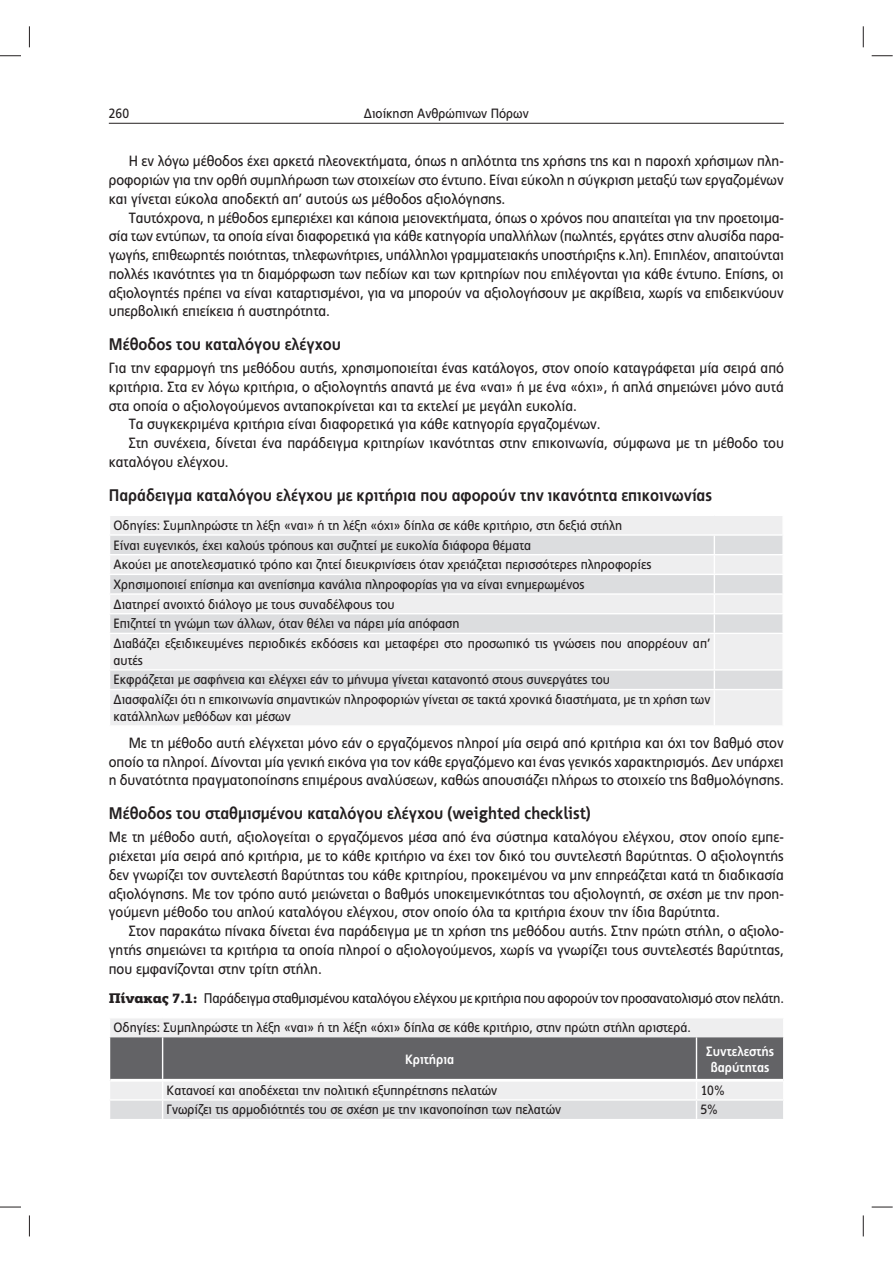
<style>
.page{position:relative;width:893px;height:1263px;background:#fff}
.page>*{position:absolute;margin:0;border:0;box-sizing:border-box;transform-origin:0 0}
.t1{font:700 16.8px "PF Index";color:#231f20}
.t2{font:14.85px/18.8px "PF Index";color:#231f20;text-align:justify}
.t3{font:13.95px "PF Index";letter-spacing:-.015em;color:#231f20}
.t4{font:13.5px/19.6px "PF Index";color:#231f20}
.t5{font:700 13.5px/16.8px "PF Index";color:#fff;text-align:center}
.s1{font-family:"PF Centro Slab Pro";font-weight:900}
</style>
<div class="page">
<hr style="left:109px;top:123px;width:675px;height:1px;background:#231f20">
<div style="left:110px;top:516px;width:672px;height:209px;background:#eeeeef"></div>
<svg style="left:110px;top:536px;width:672px;height:153px;background:#e5e5e7"></svg>
<hr style="left:109px;top:534px;width:675px;height:2px;background:#fff">
<hr style="left:109px;top:554px;width:675px;height:1px;background:#fff">
<hr style="left:109px;top:574px;width:675px;height:1px;background:#fff">
<hr style="left:109px;top:593px;width:675px;height:2px;background:#fff">
<hr style="left:109px;top:613px;width:675px;height:1px;background:#fff">
<svg style="left:714px;top:536px;width:1px;height:97px"></svg>
<hr style="left:109px;top:633px;width:675px;height:1px;background:#fff">
<hr style="left:714px;top:634px;width:1px;height:35px;background:#fff">
<hr style="left:109px;top:669px;width:675px;height:2px;background:#fff">
<svg style="left:714px;top:671px;width:1px;height:18px"></svg>
<hr style="left:109px;top:689px;width:675px;height:1px;background:#fff">
<hr style="left:714px;top:690px;width:1px;height:35px;background:#fff">
<svg style="left:782px;top:536px;width:1px;height:97px"></svg>
<svg style="left:782px;top:671px;width:1px;height:18px"></svg>
<svg style="left:110px;top:1018px;width:674px;height:101px;background:#b0b0b2"></svg>
<hr style="left:783px;top:1037px;width:1px;height:43px;background:#fff">
<hr style="left:110px;top:1079px;width:673px;height:3px;background:#fff">
<svg style="left:0;top:55px;width:21px;height:1px"></svg>
<svg style="left:872px;top:55px;width:21px;height:1px"></svg>
<svg style="left:0;top:1207px;width:21px;height:1px"></svg>
<svg style="left:872px;top:1207px;width:21px;height:1px"></svg>
<svg style="left:29px;top:26px;width:1px;height:21px"></svg>
<svg style="left:29px;top:1215px;width:1px;height:21px"></svg>
<svg style="left:863px;top:26px;width:1px;height:21px"></svg>
<svg style="left:863px;top:1215px;width:1px;height:21px"></svg>
<p class="t4" style="left:109px;top:104px;width:22px">260</p>
<p class="t4" style="left:364px;top:104px;width:166px">Διοίκηση Ανθρώπινων Πόρων</p>
<p class="t2" style="left:109px;top:153px;width:676px;text-indent:20px">Η εν λόγω μέθοδος έχει αρκετά πλεονεκτήματα, όπως η απλότητα της χρήσης της και η παροχή χρήσιμων πλη&shy;ροφοριών για την ορθή συμπλήρωση των στοιχείων στο έντυπο. Είναι εύκολη η σύγκριση μεταξύ των εργαζομένων και γίνεται εύκολα αποδεκτή απ’ αυτούς ως μέθοδος αξιολόγησης.</p>
<p class="t2" style="left:109px;top:209px;width:676px;text-indent:20px">Ταυτόχρονα, η μέθοδος εμπεριέχει και κάποια μειονεκτήματα, όπως ο χρόνος που απαιτείται για την προετοιμα&shy;σία των εντύπων, τα οποία είναι διαφορετικά για κάθε κατηγορία υπαλλήλων (πωλητές, εργάτες στην αλυσίδα παρα&shy;γωγής, επιθεωρητές ποιότητας, τηλεφωνήτριες, υπάλληλοι γραμματειακής υποστήριξης κ.λπ). Επιπλέον, απαιτούνται πολλές ικανότητες για τη διαμόρφωση των πεδίων και των κριτηρίων που επιλέγονται για κάθε έντυπο. Επίσης, οι αξιολογητές πρέπει να είναι καταρτισμένοι, για να μπορούν να αξιολογήσουν με ακρίβεια, χωρίς να επιδεικνύουν υπερβολική επιείκεια ή αυστηρότητα.</p>
<p class="t1" style="left:109px;top:337px;width:234px">Μέθοδος του καταλόγου ελέγχου</p>
<p class="t2" style="left:109px;top:360px;width:677px">Για την εφαρμογή της μεθόδου αυτής, χρησιμοποιείται ένας κατάλογος, στον οποίο καταγράφεται μία σειρά από</p>
<p class="t2" style="left:109px;top:379px;width:676px">κριτήρια. Στα εν λόγω κριτήρια, ο αξιολογητής απαντά με ένα «ναι» ή με ένα «όχι», ή απλά σημειώνει μόνο αυτά</p>
<p class="t2" style="left:109px;top:397px;width:470px">στα οποία ο αξιολογούμενος ανταποκρίνεται και τα εκτελεί με μεγάλη ευκολία.</p>
<p class="t2" style="left:129px;top:416px;width:473px">Τα συγκεκριμένα κριτήρια είναι διαφορετικά για κάθε κατηγορία εργαζομένων.</p>
<p class="t2" style="left:129px;top:435px;width:657px">Στη συνέχεια, δίνεται ένα παράδειγμα κριτηρίων ικανότητας στην επικοινωνία, σύμφωνα με τη μέθοδο του</p>
<p class="t2" style="left:109px;top:454px;width:121px">καταλόγου ελέγχου.</p>
<p class="t1" style="left:109px;top:488px;width:605px">Παράδειγμα καταλόγου ελέγχου με κριτήρια που αφορούν την ικανότητα επικοινωνίας</p>
<p class="t4" style="left:113px;top:516px;width:598px">Οδηγίες: Συμπληρώστε τη λέξη «ναι» ή τη λέξη «όχι» δίπλα σε κάθε κριτήριο, στη δεξιά στήλη<br>Είναι ευγενικός, έχει καλούς τρόπους και συζητεί με ευκολία διάφορα θέματα<br>Ακούει με αποτελεσματικό τρόπο και ζητεί διευκρινίσεις όταν χρειάζεται περισσότερες πληροφορίες Χρησιμοποιεί επίσημα και ανεπίσημα κανάλια πληροφορίας για να είναι ενημερωμένος<br>Διατηρεί ανοιχτό διάλογο με τους συναδέλφους του<br>Επιζητεί τη γνώμη των άλλων, όταν θέλει να πάρει μία απόφαση<br>Διαβάζει εξειδικευμένες περιοδικές εκδόσεις και μεταφέρει στο προσωπικό τις γνώσεις που απορρέουν απ’</p>
<p class="t4" style="left:113px;top:651px;width:598px">αυτές<br>Εκφράζεται με σαφήνεια και ελέγχει εάν το μήνυμα γίνεται κατανοητό στους συνεργάτες του<br>Διασφαλίζει ότι η επικοινωνία σημαντικών πληροφοριών γίνεται σε τακτά χρονικά διαστήματα, με τη χρήση των</p>
<p class="t4" style="left:113px;top:707px;width:179px">κατάλληλων μεθόδων και μέσων</p>
<p class="t2" style="left:109px;top:735px;width:676px;text-indent:20px">Με τη μέθοδο αυτή ελέγχεται μόνο εάν ο εργαζόμενος πληροί μία σειρά από κριτήρια και όχι τον βαθμό στον οποίο τα πληροί. Δίνονται μία γενική εικόνα για τον κάθε εργαζόμενο και ένας γενικός χαρακτηρισμός. Δεν υπάρχει η δυνατότητα πραγματοποίησης επιμέρους αναλύσεων, καθώς απουσιάζει πλήρως το στοιχείο της βαθμολόγησης.</p>
<p class="t1" style="left:109px;top:806px;width:483px">Μέθοδος του σταθμισμένου καταλόγου ελέγχου (weighted checklist)</p>
<p class="t2" style="left:109px;top:829px;width:676px">Με τη μέθοδο αυτή, αξιολογείται ο εργαζόμενος μέσα από ένα σύστημα καταλόγου ελέγχου, στον οποίο εμπε&shy;ριέχεται μία σειρά από κριτήρια, με το κάθε κριτήριο να έχει τον δικό του συντελεστή βαρύτητας. Ο αξιολογητής δεν γνωρίζει τον συντελεστή βαρύτητας του κάθε κριτηρίου, προκειμένου να μην επηρεάζεται κατά τη διαδικασία αξιολόγησης. Με τον τρόπο αυτό μειώνεται ο βαθμός υποκειμενικότητας του αξιολογητή, σε σχέση με την προη&shy;γούμενη μέθοδο του απλού καταλόγου ελέγχου, στον οποίο όλα τα κριτήρια έχουν την ίδια βαρύτητα.</p>
<p class="t2" style="left:109px;top:923px;width:676px;text-indent:20px">Στον παρακάτω πίνακα δίνεται ένα παράδειγμα με τη χρήση της μεθόδου αυτής. Στην πρώτη στήλη, ο αξιολο&shy;γητής σημειώνει τα κριτήρια τα οποία πληροί ο αξιολογούμενος, χωρίς να γνωρίζει τους συντελεστές βαρύτητας, που εμφανίζονται στην τρίτη στήλη.</p>
<p class="t3" style="left:109px;top:993px;width:676px"><span class="s1">Πίνακας 7.1:</span> Παράδειγμα σταθμισμένου καταλόγου ελέγχου με κριτήρια που αφορούν τον προσανατολισμό στον πελάτη.</p>
<p class="t4" style="left:113px;top:1019px;width:579px">Οδηγίες: Συμπληρώστε τη λέξη «ναι» ή τη λέξη «όχι» δίπλα σε κάθε κριτήριο, στην πρώτη στήλη αριστερά.</p>
<p class="t5" style="left:405px;top:1052px;width:51px">Κριτήρια</p>
<p class="t5" style="left:706px;top:1043px;width:69px">Συντελεστής βαρύτητας</p>
<p class="t4" style="left:167px;top:1081px;width:332px">Κατανοεί και αποδέχεται την πολιτική εξυπηρέτησης πελατών</p>
<p class="t4" style="left:700px;top:1081px;width:26px">10%</p>
<p class="t4" style="left:167px;top:1101px;width:396px">Γνωρίζει τις αρμοδιότητές του σε σχέση με την ικανοποίηση των πελατών</p>
<p class="t4" style="left:700px;top:1101px;width:19px">5%</p>
</div>
